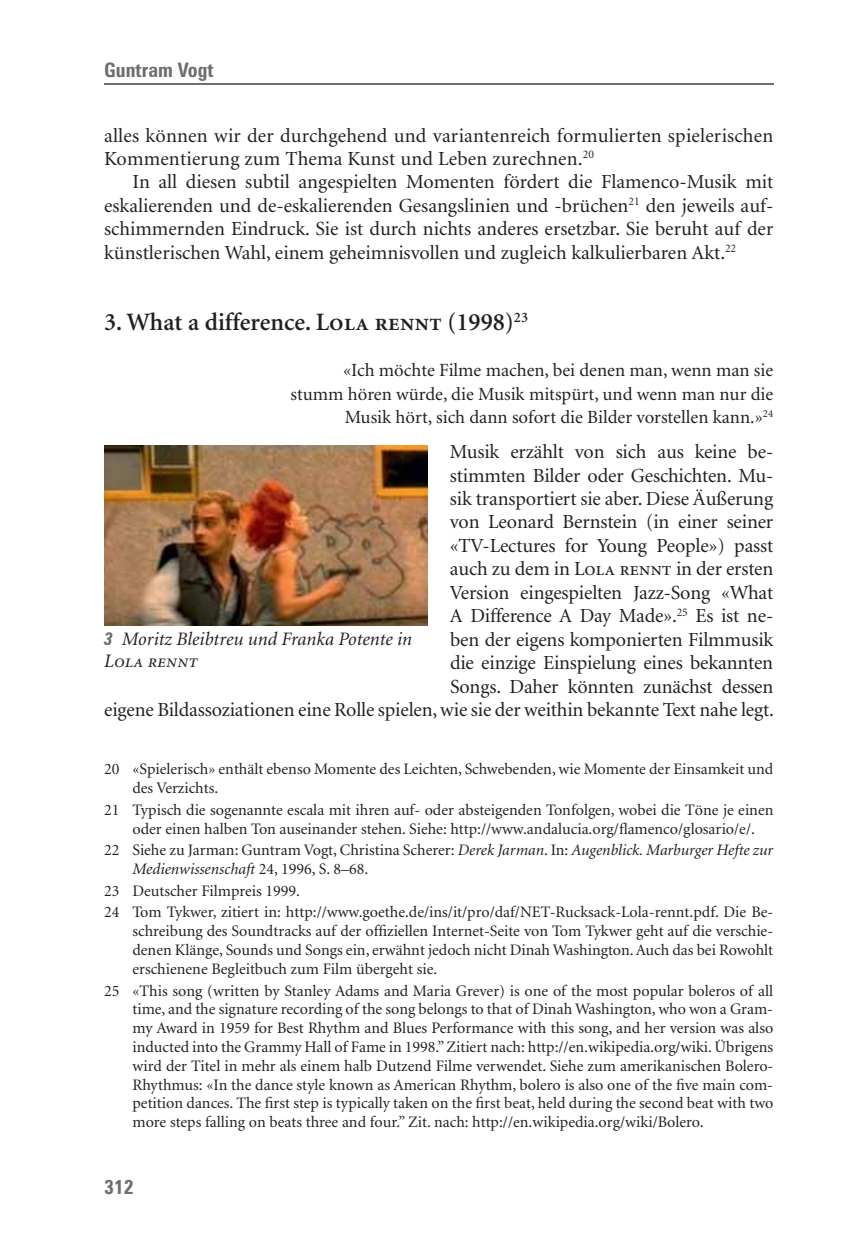
<style>
.page{position:relative;width:854px;height:1247px;background:#fff}
.page>*{position:absolute;margin:0;border:0;box-sizing:border-box;transform-origin:0 0}
.t1{font:600 25px "Minion";color:#231f20}
.t2{font:20px/23.4px "Minion";letter-spacing:-.01em;color:#231f20;text-align:justify}
.t3{font:20px/23.4px "Minion";letter-spacing:.01em;color:#231f20}
.t4{font:700 condensed 20px "Zurich BT";color:#6d6e70}
.t5{font:italic 19px "Minion";color:#231f20}
.t6{font:19px "Minion Italic SC";color:#231f20}
.t7{font:18.6px/23.4px "Minion";color:#231f20;text-align:right}
.t8{font:16px/18.8px "Minion";color:#231f20}
.s1{font-family:"Minion Semibold SC";font-weight:400}
.s2{font-family:"Minion Regular SC"}
.s3{font-family:"Zurich BT";font-weight:700;font-stretch:condensed;font-size:18px;color:#6d6e70}
.s4{font-style:italic}
</style>
<div class="page">
<hr style="left:104px;top:84px;width:669px;height:1px;background:#6d6f71">
<img style="left:104px;top:445px;width:323px;height:180px">
<p class="t4" style="left:104px;top:63px;width:111px">Guntram Vogt</p>
<p class="t3" style="left:104px;top:125px;width:670px">alles können wir der durchgehend und variantenreich formulierten spielerischen<br>Kommentierung zum Thema Kunst und Leben zurechnen.<sup>20</sup></p>
<p class="t2" style="left:104px;top:172px;width:671px;text-indent:28px">In all diesen subtil angespielten Momenten fördert die Flamenco-Musik mit eskalierenden und de-eskalierenden Gesangslinien und -brüchen<sup>21</sup> den jeweils auf&shy;schimmernden Eindruck. Sie ist durch nichts anderes ersetzbar. Sie beruht auf der künstlerischen Wahl, einem geheimnisvollen und zugleich kalkulierbaren Akt.<sup>22</sup></p>
<h1 class="t1" style="left:104px;top:312px;width:425px">3. What a difference. <span class="s1">Lola rennt</span> (1998)<sup>23</sup></h1>
<p class="t7" style="left:290px;top:360px;width:484px">«Ich möchte Filme machen, bei denen man, wenn man sie stumm hören würde, die Musik mitspürt, und wenn man nur die<br>Musik hört, sich dann sofort die Bilder vorstellen kann.»<sup>24</sup></p>
<p class="t2" style="left:104px;top:442px;width:671px;text-align:right">Musik erzählt von sich aus keine be-<br>stimmten Bilder oder Geschichten. Mu-<br>sik transportiert sie aber. Diese Äußerung<br>von Leonard Bernstein (in einer seiner<br>«TV-Lectures for Young People») passt<br>auch zu dem in <span class="s2">Lola rennt</span> in der ersten<br>Version eingespielten Jazz-Song «What<br>A Difference A Day Made».<sup>25</sup> Es ist ne-<br>ben der eigens komponierten Filmmusik<br>die einzige Einspielung eines bekannten<br>Songs. Daher könnten zunächst dessen<br>eigene Bildassoziationen eine Rolle spielen, wie sie der weithin bekannte Text nahe legt.</p>
<p class="t5" style="left:104px;top:631px;width:309px"><span class="s3">3</span> Moritz Bleibtreu und Franka Potente in</p>
<p class="t6" style="left:104px;top:653px;width:95px">Lola rennt</p>
<p class="t8" style="left:132px;top:761px;width:642px;text-indent:-28px">20 «Spielerisch» enthält ebenso Momente des Leichten, Schwebenden, wie Momente der Einsamkeit und des Verzichts.</p>
<p class="t8" style="left:132px;top:802px;width:642px;text-indent:-28px">21 Typisch die sogenannte escala mit ihren auf- oder absteigenden Tonfolgen, wobei die Töne je einen oder einen halben Ton auseinander stehen. Siehe: http://www.andalucia.org/flamenco/glosario/e/.</p>
<p class="t8" style="left:132px;top:842px;width:642px;text-indent:-28px">22 Siehe zu Jarman: Guntram Vogt, Christina Scherer: <span class="s4">Derek Jarman</span>. In: <span class="s4">Augenblick. Marburger Hefte zur<br>Medienwissenschaft</span> 24, 1996, S. 8–68.</p>
<p class="t8" style="left:104px;top:881px;width:671px;line-height:21.6px">23 Deutscher Filmpreis 1999.<br>24 Tom Tykwer, zitiert in: http://www.goethe.de/ins/it/pro/daf/NET-Rucksack-Lola-rennt.pdf. Die Be-</p>
<p class="t8" style="left:132px;top:923px;width:642px;text-align:justify">schreibung des Soundtracks auf der offiziellen Internet-Seite von Tom Tykwer geht auf die verschie&shy;denen Klänge, Sounds und Songs ein, erwähnt jedoch nicht Dinah Washington. Auch das bei Rowohlt erschienene Begleitbuch zum Film übergeht sie.</p>
<p class="t8" style="left:132px;top:982px;width:642px;text-align:justify;text-indent:-28px">25 «This song (written by Stanley Adams and Maria Grever) is one of the most popular boleros of all time, and the signature recording of the song belongs to that of Dinah Washington, who won a Gram&shy;my Award in 1959 for Best Rhythm and Blues Performance with this song, and her version was also inducted into the Grammy Hall of Fame in 1998.” Zitiert nach: http://en.wikipedia.org/wiki. Übrigens wird der Titel in mehr als einem halb Dutzend Filme verwendet. Siehe zum amerikanischen Bolero-Rhythmus: «In the dance style known as American Rhythm, bolero is also one of the five main com&shy;petition dances. The first step is typically taken on the first beat, held during the second beat with two more steps falling on beats three and four.” Zit. nach: http://en.wikipedia.org/wiki/Bolero.</p>
<p class="t4" style="left:104px;top:1180px;width:31px">312</p>
</div>
